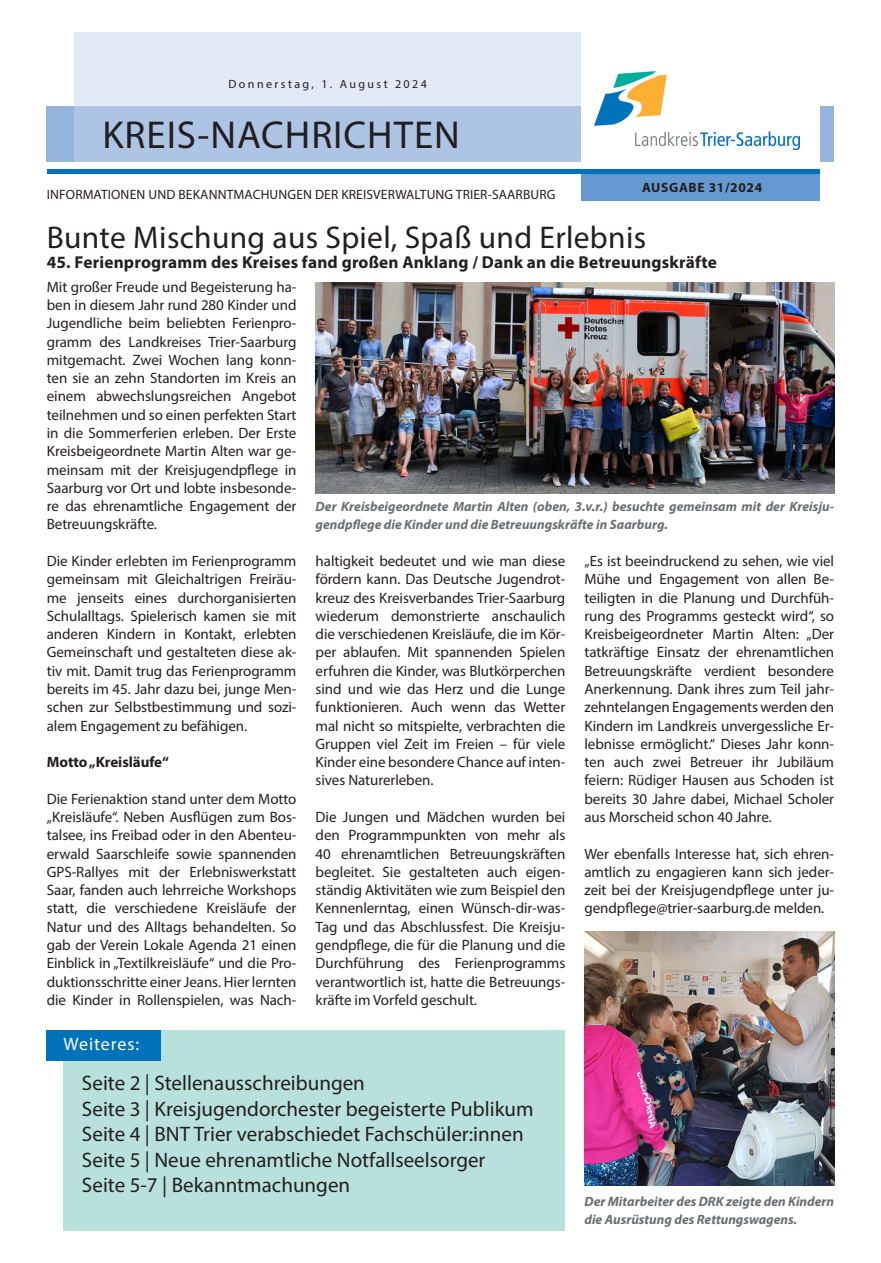
<style>
.page{position:relative;width:881px;height:1263px;background:#fff}
.page>*{position:absolute;margin:0;border:0;box-sizing:border-box;transform-origin:0 0}
.t1{font:39px "Myriad Pro";letter-spacing:.025em;color:#231f20}
.Headline{font:31.5px "Myriad Pro";letter-spacing:.01em;color:#231f20}
.Inhaltsverzeichnis{font:21px "Myriad Pro";color:#231f20}
.t2{font:18px "Myriad Pro";letter-spacing:.05em;color:#fff}
.Subline{font:700 17.25px "Myriad Pro";letter-spacing:.01em;color:#231f20}
.Fließtext{font:15px/18.3px "Myriad Pro";letter-spacing:-.005em;color:#231f20;text-align:justify}
.Fließtext-2{font:700 15px "Myriad Pro";letter-spacing:-.005em;color:#231f20}
.Bilduntertitel{font:italic 700 13.5px/18.3px "Myriad Pro";color:#6c6d70}
.t3{font:13.5px "Myriad Pro";letter-spacing:.01em;color:#231f20}
.t4{font:700 13.5px "Myriad Pro";letter-spacing:.05em;color:#231f20}
.t5{font:12px "Myriad Pro";letter-spacing:.2em;color:#231f20}
</style>
<div class="page">
<div style="left:47px;top:106px;width:786px;height:56px;background:#95b5de"></div>
<svg style="left:74px;top:32px;width:506px;height:130px;background:#cbd9ee"></svg>
<div style="left:580px;top:0;width:239px;height:193px;background:#fff"></div>
<div style="left:580px;top:172px;width:239px;height:28px;background:#6599d1"></div>
<hr style="left:47px;top:169px;width:772px;height:4px;background:#0072bc">
<img style="left:594px;top:71px;width:205px;height:79px">
<div style="left:63px;top:1030px;width:502px;height:201px;background:#b8e1dc"></div>
<div style="left:46px;top:1030px;width:115px;height:30px;background:#0072bc"></div>
<img style="left:315px;top:283px;width:518px;height:210px">
<img style="left:584px;top:931px;width:249px;height:255px">
<p class="t5" style="left:228px;top:77px;width:200px">Donnerstag, 1. August 2024</p>
<h1 class="t1" style="left:102px;top:111px;width:359px">KREIS-NACHRICHTEN</h1>
<p class="t3" style="left:47px;top:186px;width:510px">INFORMATIONEN UND BEKANNTMACHUNGEN DER KREISVERWALTUNG TRIER-SAARBURG</p>
<p class="t4" style="left:642px;top:179px;width:121px">AUSGABE 31/2024</p>
<p class="Headline" style="left:47px;top:218px;width:600px">Bunte Mischung aus Spiel, Spaß und Erlebnis</p>
<p class="Subline" style="left:47px;top:251px;width:671px">45. Ferienprogramm des Kreises fand großen Anklang / Dank an die Betreuungskräfte</p>
<p class="Fließtext" style="left:47px;top:277px;width:251px">Mit großer Freude und Begeisterung ha&shy;ben in diesem Jahr rund 280 Kinder und Jugendliche beim beliebten Ferienpro&shy;gramm des Landkreises Trier-Saarburg mitgemacht. Zwei Wochen lang konn&shy;ten sie an zehn Standorten im Kreis an einem abwechslungsreichen Angebot teilnehmen und so einen perfekten Start in die Sommerferien erleben. Der Erste Kreisbeigeordnete Martin Alten war ge&shy;meinsam mit der Kreisjugendpflege in Saarburg vor Ort und lobte insbesonde&shy;re das ehrenamtliche Engagement der Betreuungskräfte.</p>
<p class="Fließtext" style="left:47px;top:552px;width:251px">Die Kinder erlebten im Ferienprogramm gemeinsam mit Gleichaltrigen Freiräu&shy;me jenseits eines durchorganisierten Schulalltags. Spielerisch kamen sie mit anderen Kindern in Kontakt, erlebten Gemeinschaft und gestalteten diese ak&shy;tiv mit. Damit trug das Ferienprogramm bereits im 45. Jahr dazu bei, junge Men&shy;schen zur Selbstbestimmung und sozi&shy;alem Engagement zu befähigen.</p>
<p class="Fließtext-2" style="left:47px;top:752px;width:123px">Motto „Kreisläufe“</p>
<p class="Fließtext" style="left:47px;top:789px;width:251px">Die Ferienaktion stand unter dem Motto „Kreisläufe“. Neben Ausflügen zum Bos&shy;talsee, ins Freibad oder in den Abenteu&shy;erwald Saarschleife sowie spannenden GPS-Rallyes mit der Erlebniswerkstatt Saar, fanden auch lehrreiche Workshops statt, die verschiedene Kreisläufe der Natur und des Alltags behandelten. So gab der Verein Lokale Agenda 21 einen Einblick in „Textilkreisläufe“ und die Pro&shy;duktionsschritte einer Jeans. Hier lernten die Kinder in Rollenspielen, was Nach-</p>
<p class="Bilduntertitel" style="left:315px;top:497px;width:520px">Der Kreisbeigeordnete Martin Alten (oben, 3.v.r.) besuchte gemeinsam mit der Kreisju&shy;gendpflege die Kinder und die Betreuungskräfte in Saarburg.</p>
<p class="Fließtext" style="left:315px;top:552px;width:251px">haltigkeit bedeutet und wie man diese fördern kann. Das Deutsche Jugendrot&shy;kreuz des Kreisverbandes Trier-Saarburg wiederum demonstrierte anschaulich die verschiedenen Kreisläufe, die im Kör&shy;per ablaufen. Mit spannenden Spielen erfuhren die Kinder, was Blutkörperchen sind und wie das Herz und die Lunge funktionieren. Auch wenn das Wetter mal nicht so mitspielte, verbrachten die Gruppen viel Zeit im Freien – für viele Kinder eine besondere Chance auf inten&shy;sives Naturerleben.</p>
<p class="Fließtext" style="left:315px;top:807px;width:251px">Die Jungen und Mädchen wurden bei den Programmpunkten von mehr als 40 ehrenamtlichen Betreuungskräften begleitet. Sie gestalteten auch eigen&shy;ständig Aktivitäten wie zum Beispiel den Kennenlerntag, einen Wünsch-dir-was-Tag und das Abschlussfest. Die Kreisju&shy;gendpflege, die für die Planung und die Durchführung des Ferienprogramms verantwortlich ist, hatte die Betreuungs&shy;kräfte im Vorfeld geschult.</p>
<p class="Fließtext" style="left:584px;top:552px;width:251px">„Es ist beeindruckend zu sehen, wie viel Mühe und Engagement von allen Be&shy;teiligten in die Planung und Durchfüh&shy;rung des Programms gesteckt wird“, so Kreisbeigeordneter Martin Alten: „Der tatkräftige Einsatz der ehrenamtlichen Betreuungskräfte verdient besondere Anerkennung. Dank ihres zum Teil jahr&shy;zehntelangen Engagements werden den Kindern im Landkreis unvergessliche Er&shy;lebnisse ermöglicht.“ Dieses Jahr konn&shy;ten auch zwei Betreuer ihr Jubiläum feiern: Rüdiger Hausen aus Schoden ist bereits 30 Jahre dabei, Michael Scholer aus Morscheid schon 40 Jahre.</p>
<p class="Fließtext" style="left:584px;top:844px;width:251px">Wer ebenfalls Interesse hat, sich ehren&shy;amtlich zu engagieren kann sich jeder&shy;zeit bei der Kreisjugendpflege unter ju&shy;gendpflege@trier-saarburg.de melden.</p>
<p class="t2" style="left:63px;top:1033px;width:77px">Weiteres:</p>
<p class="Inhaltsverzeichnis" style="left:82px;top:1070px;width:284px">Seite 2 | Stellenausschreibungen</p>
<p class="Inhaltsverzeichnis" style="left:82px;top:1096px;width:453px">Seite 3 | Kreisjugendorchester begeisterte Publikum</p>
<p class="Inhaltsverzeichnis" style="left:82px;top:1121px;width:443px">Seite 4 | BNT Trier verabschiedet Fachschüler:innen</p>
<p class="Inhaltsverzeichnis" style="left:82px;top:1147px;width:405px">Seite 5 | Neue ehrenamtliche Notfallseelsorger</p>
<p class="Inhaltsverzeichnis" style="left:82px;top:1172px;width:269px">Seite 5-7 | Bekanntmachungen</p>
<p class="Bilduntertitel" style="left:584px;top:1192px;width:251px">Der Mitarbeiter des DRK zeigte den Kindern die Ausrüstung des Rettungswagens.</p>
</div>
